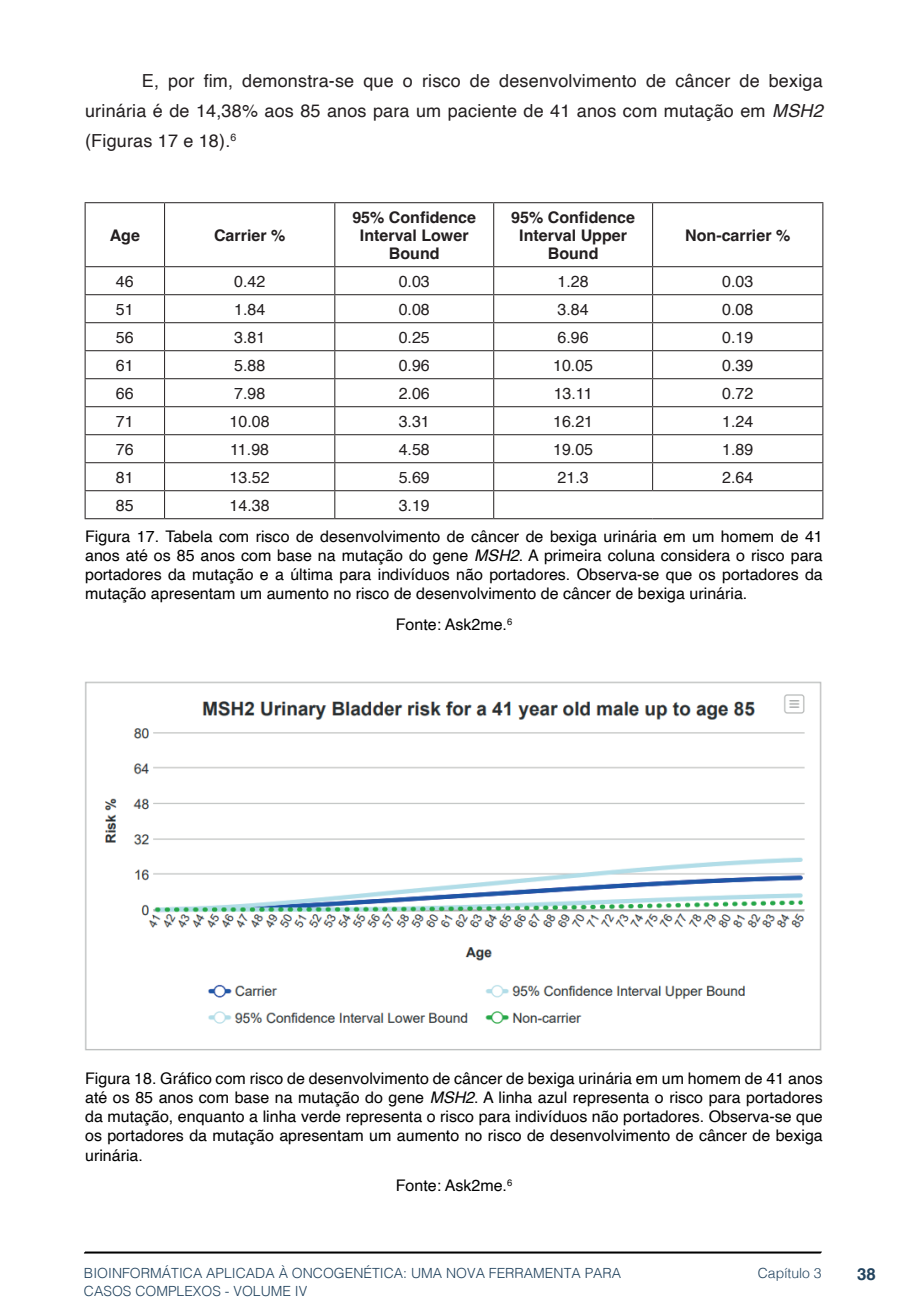
<style>
.page{position:relative;width:908px;height:1304px;background:#fff}
.page>*{position:absolute;margin:0;border:0;box-sizing:border-box;transform-origin:0 0}
.txt{font:18px/30px "Helvetica";letter-spacing:.01em;color:#231f20;text-align:justify}
.t1{font:700 16.8px "Helvetica";color:#23445f}
.imagens_graf_tab{font:16px/19.2px "Helvetica";color:#000;text-align:justify}
.tab_txt_centro{font:16px "Helvetica";color:#231f20}
.tab_txt_centro-2{font:700 16px/18px "Helvetica";color:#231f20;text-align:center}
.t2{font:300 14px/18px "Helvetica";color:#23445f}
.s1{font-style:italic}
</style>
<div class="page">
<svg style="left:84px;top:1251px;width:737px;height:3px"></svg>
<hr style="left:85px;top:202px;width:79px;height:1px;background:#231f20">
<hr style="left:164px;top:202px;width:170px;height:1px;background:#231f20">
<hr style="left:334px;top:202px;width:159px;height:1px;background:#231f20">
<hr style="left:493px;top:202px;width:159px;height:1px;background:#231f20">
<hr style="left:652px;top:202px;width:171px;height:1px;background:#231f20">
<svg style="left:85px;top:203px;width:738px;height:315px"></svg>
<hr style="left:85px;top:518px;width:79px;height:1px;background:#231f20">
<hr style="left:164px;top:518px;width:170px;height:1px;background:#231f20">
<hr style="left:334px;top:518px;width:159px;height:1px;background:#231f20">
<hr style="left:493px;top:518px;width:159px;height:1px;background:#231f20">
<hr style="left:652px;top:518px;width:171px;height:1px;background:#231f20">
<img style="left:85px;top:681px;width:737px;height:370px">
<p class="txt" style="left:85px;top:66px;width:739px;text-indent:57px">E, por fim, demonstra-se que o risco de desenvolvimento de câncer de bexiga urinária é de 14,38% aos 85 anos para um paciente de 41 anos com mutação em <span class="s1">MSH2 </span>(Figuras 17 e 18).<sup>6</sup></p>
<p class="tab_txt_centro-2" style="left:110px;top:228px;width:32px">Age</p>
<p class="tab_txt_centro-2" style="left:214px;top:228px;width:73px">Carrier %</p>
<p class="tab_txt_centro-2" style="left:352px;top:210px;width:125px">95% Confidence<br>Interval Lower<br>Bound</p>
<p class="tab_txt_centro-2" style="left:511px;top:210px;width:125px">95% Confidence<br>Interval Upper<br>Bound</p>
<p class="tab_txt_centro-2" style="left:685px;top:228px;width:106px">Non-carrier %</p>
<p class="tab_txt_centro" style="left:116px;top:269px;width:19px">46</p>
<p class="tab_txt_centro" style="left:234px;top:269px;width:33px">0.42</p>
<p class="tab_txt_centro" style="left:398px;top:269px;width:33px">0.03</p>
<p class="tab_txt_centro" style="left:557px;top:269px;width:33px">1.28</p>
<p class="tab_txt_centro" style="left:721px;top:269px;width:33px">0.03</p>
<p class="tab_txt_centro" style="left:116px;top:297px;width:19px">51</p>
<p class="tab_txt_centro" style="left:234px;top:297px;width:33px">1.84</p>
<p class="tab_txt_centro" style="left:398px;top:297px;width:33px">0.08</p>
<p class="tab_txt_centro" style="left:557px;top:297px;width:33px">3.84</p>
<p class="tab_txt_centro" style="left:721px;top:297px;width:33px">0.08</p>
<p class="tab_txt_centro" style="left:116px;top:325px;width:19px">56</p>
<p class="tab_txt_centro" style="left:234px;top:325px;width:33px">3.81</p>
<p class="tab_txt_centro" style="left:398px;top:325px;width:33px">0.25</p>
<p class="tab_txt_centro" style="left:557px;top:325px;width:33px">6.96</p>
<p class="tab_txt_centro" style="left:721px;top:325px;width:33px">0.19</p>
<p class="tab_txt_centro" style="left:116px;top:353px;width:19px">61</p>
<p class="tab_txt_centro" style="left:234px;top:353px;width:33px">5.88</p>
<p class="tab_txt_centro" style="left:398px;top:353px;width:33px">0.96</p>
<p class="tab_txt_centro" style="left:553px;top:353px;width:42px">10.05</p>
<p class="tab_txt_centro" style="left:721px;top:353px;width:33px">0.39</p>
<p class="tab_txt_centro" style="left:116px;top:381px;width:19px">66</p>
<p class="tab_txt_centro" style="left:234px;top:381px;width:33px">7.98</p>
<p class="tab_txt_centro" style="left:398px;top:381px;width:33px">2.06</p>
<p class="tab_txt_centro" style="left:553px;top:381px;width:40px">13.11</p>
<p class="tab_txt_centro" style="left:721px;top:381px;width:33px">0.72</p>
<p class="tab_txt_centro" style="left:116px;top:409px;width:19px">71</p>
<p class="tab_txt_centro" style="left:229px;top:409px;width:42px">10.08</p>
<p class="tab_txt_centro" style="left:398px;top:409px;width:33px">3.31</p>
<p class="tab_txt_centro" style="left:553px;top:409px;width:42px">16.21</p>
<p class="tab_txt_centro" style="left:721px;top:409px;width:33px">1.24</p>
<p class="tab_txt_centro" style="left:116px;top:437px;width:19px">76</p>
<p class="tab_txt_centro" style="left:230px;top:437px;width:40px">11.98</p>
<p class="tab_txt_centro" style="left:398px;top:437px;width:33px">4.58</p>
<p class="tab_txt_centro" style="left:553px;top:437px;width:42px">19.05</p>
<p class="tab_txt_centro" style="left:721px;top:437px;width:33px">1.89</p>
<p class="tab_txt_centro" style="left:116px;top:465px;width:19px">81</p>
<p class="tab_txt_centro" style="left:229px;top:465px;width:42px">13.52</p>
<p class="tab_txt_centro" style="left:398px;top:465px;width:33px">5.69</p>
<p class="tab_txt_centro" style="left:557px;top:465px;width:33px">21.3</p>
<p class="tab_txt_centro" style="left:721px;top:465px;width:33px">2.64</p>
<p class="tab_txt_centro" style="left:116px;top:493px;width:19px">85</p>
<p class="tab_txt_centro" style="left:229px;top:493px;width:42px">14.38</p>
<p class="tab_txt_centro" style="left:398px;top:493px;width:33px">3.19</p>
<p class="imagens_graf_tab" style="left:85px;top:527px;width:739px">Figura 17. Tabela com risco de desenvolvimento de câncer de bexiga urinária em um homem de 41 anos até os 85 anos com base na mutação do gene <span class="s1">MSH2</span>. A primeira coluna considera o risco para portadores da mutação e a última para indivíduos não portadores. Observa-se que os portadores da mutação apresentam um aumento no risco de desenvolvimento de câncer de bexiga urinária.</p>
<p class="imagens_graf_tab" style="left:395px;top:615px;width:118px">Fonte: Ask2me.<sup>6</sup></p>
<p class="imagens_graf_tab" style="left:85px;top:1069px;width:738px">Figura 18. Gráfico com risco de desenvolvimento de câncer de bexiga urinária em um homem de 41 anos até os 85 anos com base na mutação do gene <span class="s1">MSH2</span>. A linha azul representa o risco para portadores da mutação, enquanto a linha verde representa o risco para indivíduos não portadores. Observa-se que os portadores da mutação apresentam um aumento no risco de desenvolvimento de câncer de bexiga urinária.</p>
<p class="imagens_graf_tab" style="left:395px;top:1176px;width:118px">Fonte: Ask2me.<sup>6</sup></p>
<p class="t2" style="left:84px;top:1263px;width:538px">BIOINFORMÁTICA APLICADA À ONCOGENÉTICA: UMA NOVA FERRAMENTA PARA<br>CASOS COMPLEXOS - VOLUME IV</p>
<p class="t2" style="left:757px;top:1263px;width:65px">Capítulo 3</p>
<p class="t1" style="left:856px;top:1264px;width:20px">38</p>
</div>
